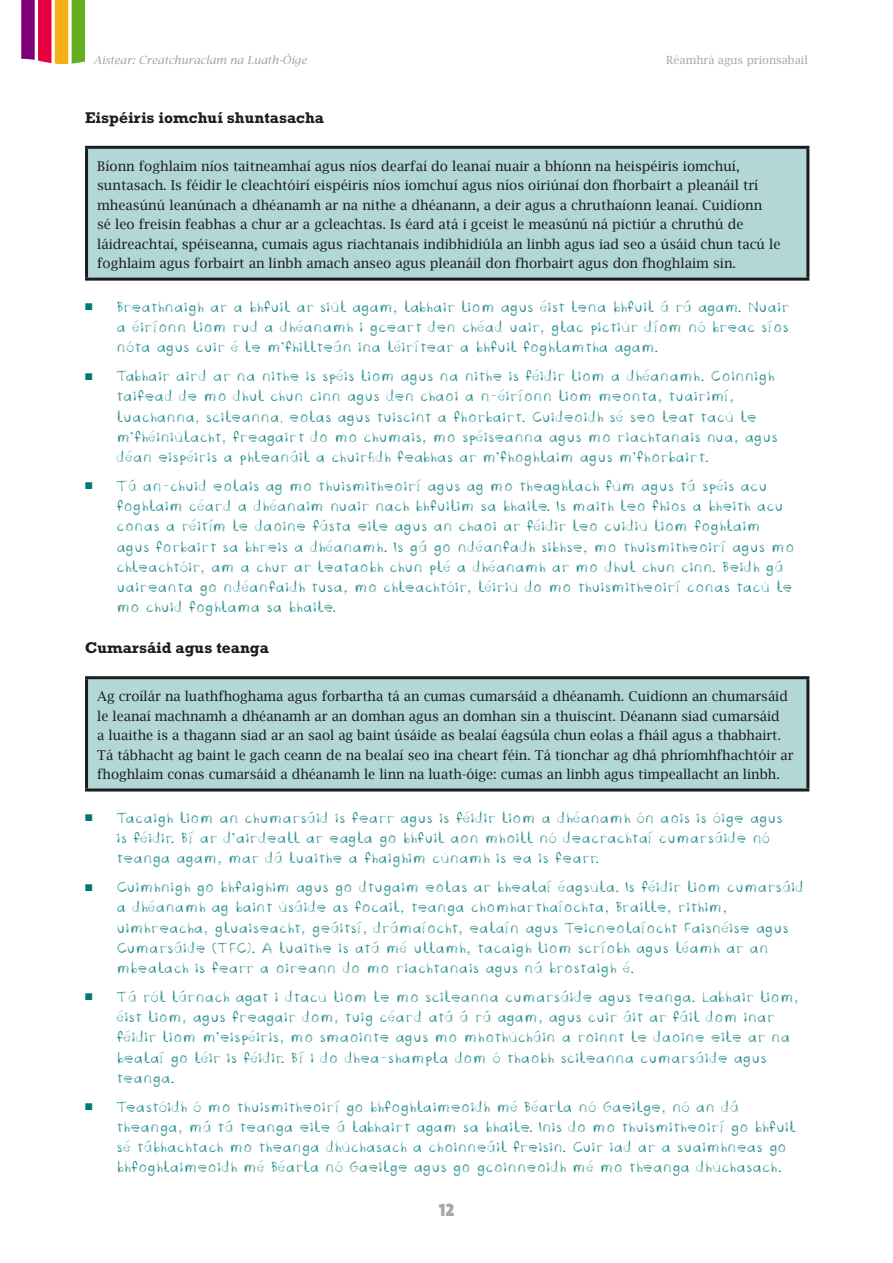
<style>
.page{position:relative;width:893px;height:1263px;background:#fff}
.page>*{position:absolute;margin:0;border:0;box-sizing:border-box;transform-origin:0 0}
.t1{font:18px "The Sans Black Caps";color:#a7a7aa}
.t2{font:700 15.75px "Rockwell";color:#1b1c20}
.t3{font:15px/20.2px "Okay Crayon";color:#007978}
.t4{font:13.5px/19.5px "Lucida Bright";color:#1b1c20}
.t5{font:italic 11.25px "Lucida Bright";color:#a7a7aa}
.t6{font:11.25px "Lucida Bright";color:#a7a7aa}
.s1{font-size:21px}
.s2{font-size:19.5px}
</style>
<div class="page">
<svg style="left:21px;top:0;width:64px;height:64px;background:#bf785e"></svg>
<div style="left:87px;top:147px;width:721px;height:132px;background:#b3d7d6"></div>
<hr style="left:85px;top:146px;width:724px;height:3px;background:#1b1c20">
<hr style="left:85px;top:149px;width:3px;height:129px;background:#1b1c20">
<hr style="left:806px;top:149px;width:3px;height:129px;background:#1b1c20">
<hr style="left:85px;top:278px;width:724px;height:3px;background:#1b1c20">
<div style="left:87px;top:678px;width:721px;height:112px;background:#b3d7d6"></div>
<hr style="left:85px;top:676px;width:724px;height:3px;background:#1b1c20">
<hr style="left:85px;top:679px;width:3px;height:109px;background:#1b1c20">
<hr style="left:806px;top:679px;width:3px;height:109px;background:#1b1c20">
<hr style="left:85px;top:788px;width:724px;height:3px;background:#1b1c20">
<p class="t5" style="left:94px;top:53px;width:215px">Aistear: Creatchuraclam na Luath-Óige</p>
<p class="t6" style="left:666px;top:53px;width:143px">Réamhrá agus prionsabail</p>
<p class="t2" style="left:85px;top:108px;width:241px">Eispéiris iomchuí shuntasacha</p>
<p class="t4" style="left:97px;top:156px;width:685px">Bíonn foghlaim níos taitneamhaí agus níos dearfaí do leanaí nuair a bhíonn na heispéiris iomchuí, suntasach. Is féidir le cleachtóirí eispéiris níos iomchuí agus níos oiriúnaí don fhorbairt a pleanáil trí mheasúnú leanúnach a dhéanamh ar na nithe a dhéanann, a deir agus a chruthaíonn leanaí. Cuidíonn<br>sé leo freisin feabhas a chur ar a gcleachtas. Is éard atá i gceist le measúnú ná pictiúr a chruthú de láidreachtaí, spéiseanna, cumais agus riachtanais indibhidiúla an linbh agus iad seo a úsáid chun tacú le foghlaim agus forbairt an linbh amach anseo agus pleanáil don fhorbairt agus don fhoghlaim sin.</p>
<p class="t3" style="left:117px;top:298px;width:674px;text-align:justify;text-indent:-31px">■ Breathnaigh ar a bhfuil ar siúl agam<span class="s1">,</span> labhair liom agus éist lena bhfuil á rá agam. Nuair a éiríonn liom rud a dhéanamh i gceart den chéad uair<span class="s1">,</span> glac pictiúr díom nó breac síos nóta agus cuir é le m’fhillteán ina léirítear a bhfuil foghlamtha agam.</p>
<p class="t3" style="left:117px;top:367px;width:663px;text-indent:-31px">■ Tabhair aird ar na nithe is spéis liom agus na nithe is féidir liom a dhéanamh. Coinnigh taifead de mo dhul chun cinn agus den chaoi a n-éiríonn liom meonta<span class="s1">,</span> tuairimí<span class="s1">, </span>luachanna<span class="s2">,</span> scileanna, eolas agus tuiscint a fhorbairt. Cuideoidh sé seo leat tacú le m’fhéiniúlacht<span class="s1">,</span> freagairt do mo chumais<span class="s1">,</span> mo spéiseanna agus mo riachtanais nua<span class="s1">,</span> agus déan eispéiris a phleanáil a chuirfidh feabhas ar m’fhoghlaim agus m’fhorbairt.</p>
<p class="t3" style="left:117px;top:477px;width:679px;text-indent:-31px">■ Tá an-chuid eolais ag mo thuismitheoirí agus ag mo theaghlach fúm agus tá spéis acu foghlaim céard a dhéanaim nuair nach bhfuilim sa bhaile. Is maith leo fhios a bheith acu conas a réitím le daoine fásta eile agus an chaoi ar féidir leo cuidiú liom foghlaim agus forbairt sa bhreis a dhéanamh. Is gá go ndéanfadh sibhse<span class="s1">,</span> mo thuismitheoirí agus mo chleachtóir<span class="s1">,</span> am a chur ar leataobh chun plé a dhéanamh ar mo dhul chun cinn. Beidh gá uaireanta go ndéanfaidh tusa<span class="s1">,</span> mo chleachtóir<span class="s1">,</span> léiriú do mo thuismitheoirí conas tacú le mo chuid foghlama sa bhaile.</p>
<p class="t2" style="left:85px;top:639px;width:185px">Cumarsáid agus teanga</p>
<p class="t4" style="left:97px;top:686px;width:698px">Ag croílár na luathfhoghama agus forbartha tá an cumas cumarsáid a dhéanamh. Cuidíonn an chumarsáid le leanaí machnamh a dhéanamh ar an domhan agus an domhan sin a thuiscint. Déanann siad cumarsáid<br>a luaithe is a thagann siad ar an saol ag baint úsáide as bealaí éagsúla chun eolas a fháil agus a thabhairt.<br>Tá tábhacht ag baint le gach ceann de na bealaí seo ina cheart féin. Tá tionchar ag dhá phríomhfhachtóir ar fhoghlaim conas cumarsáid a dhéanamh le linn na luath-óige: cumas an linbh agus timpeallacht an linbh.</p>
<p class="t3" style="left:117px;top:809px;width:668px;text-indent:-31px">■ Tacaigh liom an chumarsáid is fearr agus is féidir liom a dhéanamh ón aois is óige agus is féidir. Bí ar d’airdeall ar eagla go bhfuil aon mhoill nó deacrachtaí cumarsáide nó teanga agam<span class="s1">,</span> mar dá luaithe a fhaighim cúnamh is ea is fearr.</p>
<p class="t3" style="left:117px;top:878px;width:689px;text-indent:-31px">■ Cuimhnigh go bhfaighim agus go dtugaim eolas ar bhealaí éagsúla. Is féidir liom cumarsáid a dhéanamh ag baint úsáide as focail<span class="s1">,</span> teanga chomharthaíochta<span class="s1">,</span> Braille<span class="s1">,</span> rithim<span class="s1">, </span>uimhreacha<span class="s1">,</span> gluaiseacht<span class="s1">,</span> geáitsí<span class="s1">,</span> drámaíocht<span class="s1">,</span> ealaín agus Teicneolaíocht Faisnéise agus Cumarsáide (TFC). A luaithe is atá mé ullamh<span class="s1">,</span> tacaigh liom scríobh agus léamh ar an mbealach is fearr a oireann do mo riachtanais agus ná brostaigh é.</p>
<p class="t3" style="left:117px;top:988px;width:684px;text-indent:-31px">■ Tá ról lárnach agat i dtacú liom le mo scileanna cumarsáide agus teanga. Labhair liom<span class="s1">, </span>éist liom<span class="s1">,</span> agus freagair dom<span class="s1">,</span> tuig céard atá á rá agam<span class="s1">,</span> agus cuir áit ar fáil dom inar féidir liom m’eispéiris<span class="s1">,</span> mo smaointe agus mo mhothúcháin a roinnt le daoine eile ar na bealaí go léir is féidir. Bí i do dhea-shampla dom ó thaobh scileanna cumarsáide agus teanga.</p>
<p class="t3" style="left:117px;top:1098px;width:681px;text-indent:-31px">■ Teastóidh ó mo thuismitheoirí go bhfoghlaimeoidh mé Béarla nó Gaeilge<span class="s1">,</span> nó an dá theanga<span class="s1">,</span> má tá teanga eile á labhairt agam sa bhaile. Inis do mo thuismitheoirí go bhfuil sé tábhachtach mo theanga dhúchasach a choinneáil freisin. Cuir iad ar a suaimhneas go bhfoghlaimeoidh mé Béarla nó Gaeilge agus go gcoinneoidh mé mo theanga dhúchasach.</p>
<p class="t1" style="left:439px;top:1195px;width:17px">12</p>
</div>
